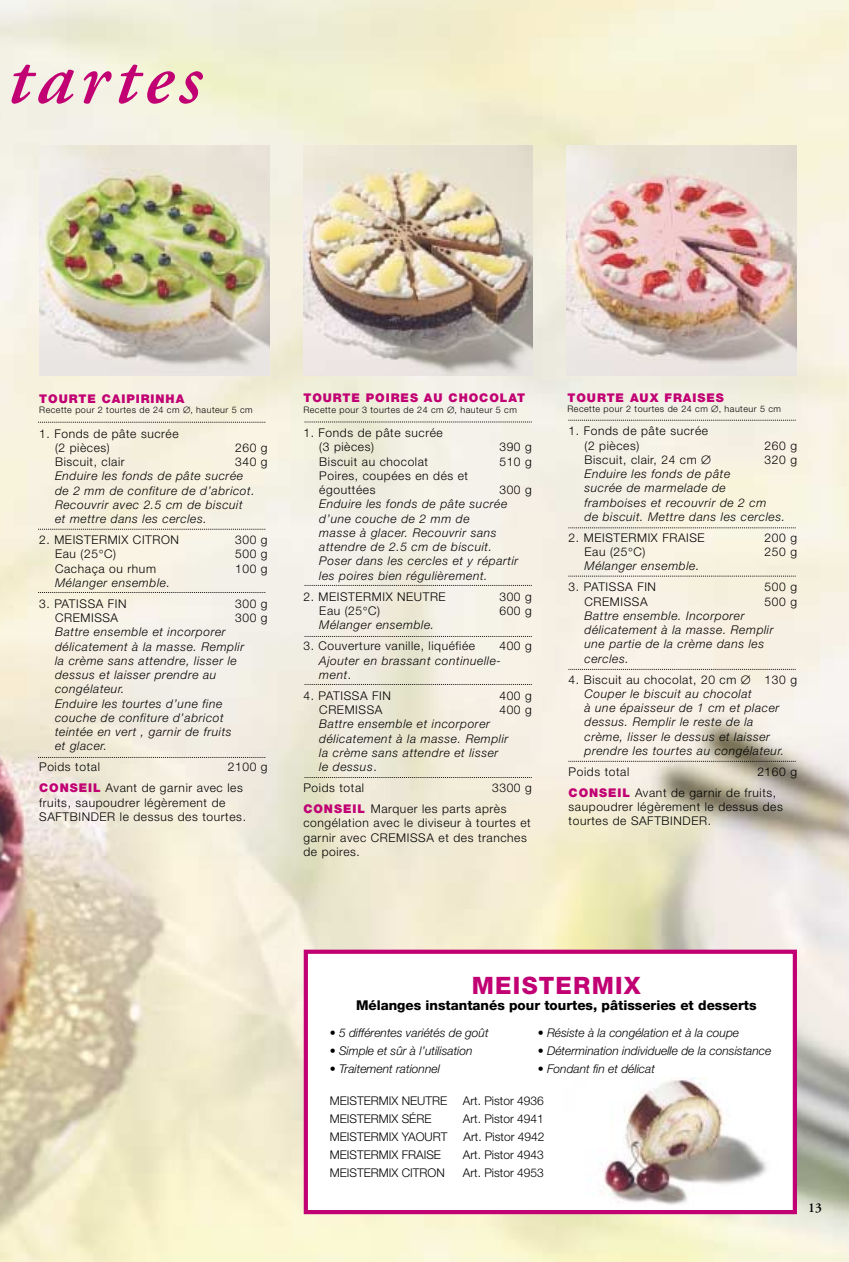
<style>
.page{position:relative;width:849px;height:1262px;background:#fff}
.page>*{position:absolute;margin:0;border:0;box-sizing:border-box;transform-origin:0 0}
.t1{font:italic 600 76.95px "Adobe Garamond";letter-spacing:.08em;color:#c10073}
.t2{font:800 24px "Helvetica Neue";letter-spacing:.05em;color:#c10073}
.t3{font:800 13.5px "Helvetica Neue";color:#000}
.t4{font:600 13.5px "Adobe Garamond";color:#000}
.t5{font:italic 300 12px/14.2px "Helvetica Neue";letter-spacing:.05em;color:#000}
.t6{font:300 12px/14.2px "Helvetica Neue";letter-spacing:.05em;color:#000}
.t7{font:italic 300 12px "Helvetica Neue";color:#000}
.t8{font:300 12px "Helvetica Neue";color:#000}
.t9{font:900 12px "Helvetica Neue";letter-spacing:.08em;color:#c10073}
.t10{font:300 9px "Helvetica Neue";letter-spacing:.05em;color:#000}
.s1{font-weight:900;color:#c10073}
.s2{font-style:normal}
</style>
<div class="page">
<img style="left:0;top:0;width:849px;height:1261px">
<img style="left:40px;top:146px;width:229px;height:229px">
<img style="left:303px;top:146px;width:230px;height:229px">
<img style="left:567px;top:146px;width:230px;height:229px">
<div style="left:304px;top:949px;width:493px;height:265px;background:#fff;border:4px solid #c10073"></div>
<svg style="left:305px;top:422px;width:227px;height:1px"></svg>
<svg style="left:305px;top:585px;width:227px;height:1px"></svg>
<svg style="left:305px;top:636px;width:227px;height:1px"></svg>
<svg style="left:305px;top:684px;width:227px;height:1px"></svg>
<svg style="left:305px;top:777px;width:227px;height:1px"></svg>
<svg style="left:569px;top:420px;width:227px;height:1px"></svg>
<svg style="left:569px;top:527px;width:227px;height:1px"></svg>
<svg style="left:569px;top:576px;width:227px;height:1px"></svg>
<svg style="left:569px;top:669px;width:227px;height:1px"></svg>
<svg style="left:569px;top:761px;width:227px;height:1px"></svg>
<svg style="left:38px;top:422px;width:228px;height:1px"></svg>
<svg style="left:38px;top:529px;width:228px;height:1px"></svg>
<svg style="left:38px;top:592px;width:228px;height:1px"></svg>
<svg style="left:38px;top:757px;width:228px;height:1px"></svg>
<img style="left:601px;top:1077px;width:166px;height:128px">
<svg style="left:363px;top:607px;width:4px;height:3px"></svg>
<svg style="left:99px;top:550px;width:4px;height:4px"></svg>
<h1 class="t1" style="left:4px;top:47px;width:195px">tartes</h1>
<p class="t9" style="left:39px;top:394px;width:147px">TOURTE CAIPIRINHA</p>
<p class="t10" style="left:39px;top:407px;width:215px">Recette pour 2 tourtes de 24 cm ∅, hauteur 5 cm</p>
<p class="t9" style="left:303px;top:394px;width:223px">TOURTE POIRES AU CHOCOLAT</p>
<p class="t10" style="left:303px;top:406px;width:215px">Recette pour 3 tourtes de 24 cm ∅, hauteur 5 cm</p>
<p class="t9" style="left:567px;top:393px;width:158px">TOURTE AUX FRAISES</p>
<p class="t10" style="left:567px;top:406px;width:215px">Recette pour 2 tourtes de 24 cm ∅, hauteur 5 cm</p>
<p class="t6" style="left:55px;top:427px;width:125px;text-indent:-16px">1. Fonds de pâte sucrée (2 pièces)</p>
<p class="t6" style="left:235px;top:441px;width:34px">260 g</p>
<p class="t6" style="left:55px;top:456px;width:71px">Biscuit, clair</p>
<p class="t6" style="left:235px;top:456px;width:34px">340 g</p>
<p class="t5" style="left:55px;top:470px;width:201px">Enduire les fonds de pâte sucrée de 2 mm de confiture de d’abricot.<br>Recouvrir avec 2.5 cm de biscuit et mettre dans les cercles.</p>
<p class="t6" style="left:39px;top:534px;width:141px">2. MEISTERMIX CITRON</p>
<p class="t6" style="left:235px;top:534px;width:34px">300 g</p>
<p class="t6" style="left:55px;top:548px;width:62px">Eau (25 C)</p>
<p class="t6" style="left:235px;top:548px;width:34px">500 g</p>
<p class="t6" style="left:55px;top:562px;width:102px">Cachaça ou rhum</p>
<p class="t6" style="left:235px;top:562px;width:34px">100 g</p>
<p class="t5" style="left:55px;top:576px;width:116px">Mélanger ensemble.</p>
<p class="t6" style="left:39px;top:597px;width:89px">3. PATISSA FIN</p>
<p class="t6" style="left:235px;top:597px;width:34px">300 g</p>
<p class="t6" style="left:55px;top:612px;width:65px">CREMISSA</p>
<p class="t6" style="left:235px;top:612px;width:34px">300 g</p>
<p class="t5" style="left:55px;top:626px;width:191px">Battre ensemble et incorporer délicatement à la masse. Remplir la crème sans attendre, lisser le dessus et laisser prendre au congélateur.<br>Enduire les tourtes d’une fine couche de confiture d’abricot teintée en vert , garnir de fruits et glacer.</p>
<p class="t6" style="left:39px;top:761px;width:62px">Poids total</p>
<p class="t6" style="left:39px;top:757px;width:230px;line-height:21px;text-indent:189px">2100 g<br><span class="s1">CONSEIL</span> Avant de garnir avec les</p>
<p class="t6" style="left:39px;top:796px;width:208px">fruits, saupoudrer légèrement de<br>SAFTBINDER le dessus des tourtes.</p>
<p class="t6" style="left:319px;top:427px;width:125px;text-indent:-16px">1. Fonds de pâte sucrée (3 pièces)</p>
<p class="t6" style="left:499px;top:441px;width:34px">390 g</p>
<p class="t6" style="left:319px;top:455px;width:110px">Biscuit au chocolat</p>
<p class="t6" style="left:499px;top:455px;width:34px">510 g</p>
<p class="t6" style="left:319px;top:469px;width:150px">Poires, coupées en dés et égouttées</p>
<p class="t6" style="left:499px;top:484px;width:34px">300 g</p>
<p class="t5" style="left:319px;top:498px;width:201px">Enduire les fonds de pâte sucrée d’une couche de 2 mm de<br>masse à glacer. Recouvrir sans attendre de 2.5 cm de biscuit.<br>Poser dans les cercles et y répartir les poires bien régulièrement.</p>
<p class="t6" style="left:303px;top:590px;width:144px">2. MEISTERMIX NEUTRE</p>
<p class="t6" style="left:499px;top:590px;width:34px">300 g</p>
<p class="t6" style="left:319px;top:604px;width:62px">Eau (25 C)</p>
<p class="t6" style="left:499px;top:604px;width:34px">600 g</p>
<p class="t5" style="left:319px;top:619px;width:116px">Mélanger ensemble.</p>
<p class="t6" style="left:303px;top:640px;width:173px">3. Couverture vanille, liquéfiée</p>
<p class="t6" style="left:499px;top:640px;width:34px">400 g</p>
<p class="t5" style="left:319px;top:654px;width:183px">Ajouter en brassant continuelle&shy;ment<span class="s2">.</span></p>
<p class="t6" style="left:303px;top:689px;width:89px">4. PATISSA FIN</p>
<p class="t6" style="left:499px;top:689px;width:34px">400 g</p>
<p class="t6" style="left:319px;top:703px;width:65px">CREMISSA</p>
<p class="t6" style="left:499px;top:703px;width:34px">400 g</p>
<p class="t5" style="left:319px;top:718px;width:191px">Battre ensemble et incorporer délicatement à la masse. Remplir la crème sans attendre et lisser le dessus<span class="s2">.</span></p>
<p class="t6" style="left:303px;top:781px;width:62px">Poids total</p>
<p class="t6" style="left:303px;top:778px;width:230px;line-height:21px;text-indent:189px">3300 g<br><span class="s1">CONSEIL</span> Marquer les parts après</p>
<p class="t6" style="left:303px;top:817px;width:229px">congélation avec le diviseur à tourtes et garnir avec CREMISSA et des tranches de poires.</p>
<p class="t6" style="left:585px;top:425px;width:125px;text-indent:-16px">1. Fonds de pâte sucrée (2 pièces)</p>
<p class="t6" style="left:765px;top:439px;width:34px">260 g</p>
<p class="t6" style="left:585px;top:453px;width:128px">Biscuit, clair, 24 cm ∅</p>
<p class="t6" style="left:765px;top:453px;width:34px">320 g</p>
<p class="t5" style="left:585px;top:468px;width:202px">Enduire les fonds de pâte<br>sucrée de marmelade de framboises et recouvrir de 2 cm<br>de biscuit. Mettre dans les cercles.</p>
<p class="t6" style="left:569px;top:531px;width:138px">2. MEISTERMIX FRAISE</p>
<p class="t6" style="left:765px;top:531px;width:34px">200 g</p>
<p class="t6" style="left:585px;top:546px;width:62px">Eau (25 C)</p>
<p class="t6" style="left:765px;top:546px;width:34px">250 g</p>
<p class="t5" style="left:585px;top:560px;width:116px">Mélanger ensemble.</p>
<p class="t6" style="left:569px;top:581px;width:89px">3. PATISSA FIN</p>
<p class="t6" style="left:765px;top:581px;width:34px">500 g</p>
<p class="t6" style="left:585px;top:595px;width:65px">CREMISSA</p>
<p class="t6" style="left:765px;top:595px;width:34px">500 g</p>
<p class="t5" style="left:585px;top:609px;width:191px">Battre ensemble. Incorporer délicatement à la masse. Remplir une partie de la crème dans les cercles.</p>
<p class="t5" style="left:585px;top:673px;width:214px;text-indent:-16px"><span class="s2">4. Biscuit au chocolat, 20 cm</span> ∅ <span class="s2">130 g<br></span>Couper le biscuit au chocolat<br>à une épaisseur de 1 cm et placer dessus. Remplir le reste de la<br>crème, lisser le dessus et laisser prendre les tourtes au congélateur.</p>
<p class="t6" style="left:569px;top:765px;width:62px">Poids total</p>
<p class="t6" style="left:569px;top:762px;width:230px;line-height:21px;text-indent:189px">2160 g<br><span class="s1">CONSEIL</span> Avant de garnir de fruits,</p>
<p class="t6" style="left:569px;top:801px;width:216px">saupoudrer légèrement le dessus des tourtes de SAFTBINDER.</p>
<h2 class="t2" style="left:472px;top:976px;width:171px">MEISTERMIX</h2>
<p class="t3" style="left:356px;top:1000px;width:402px">Mélanges instantanés pour tourtes, pâtisseries et desserts</p>
<p class="t7" style="left:330px;top:1028px;width:160px">• 5 différentes variétés de goût</p>
<p class="t7" style="left:538px;top:1028px;width:203px">• Résiste à la congélation et à la coupe</p>
<p class="t7" style="left:330px;top:1046px;width:144px">• Simple et sûr à l’utilisation</p>
<p class="t7" style="left:538px;top:1046px;width:235px">• Détermination individuelle de la consistance</p>
<p class="t7" style="left:330px;top:1064px;width:112px">• Traitement rationnel</p>
<p class="t7" style="left:538px;top:1064px;width:119px">• Fondant fin et délicat</p>
<p class="t8" style="left:330px;top:1096px;width:119px">MEISTERMIX NEUTRE</p>
<p class="t8" style="left:463px;top:1096px;width:83px">Art. Pistor 4936</p>
<p class="t8" style="left:330px;top:1114px;width:103px">MEISTERMIX SÉRE</p>
<p class="t8" style="left:463px;top:1114px;width:83px">Art. Pistor 4941</p>
<p class="t8" style="left:330px;top:1132px;width:119px">MEISTERMIX YAOURT</p>
<p class="t8" style="left:464px;top:1132px;width:83px">Art. Pistor 4942</p>
<p class="t8" style="left:330px;top:1150px;width:113px">MEISTERMIX FRAISE</p>
<p class="t8" style="left:463px;top:1150px;width:83px">Art. Pistor 4943</p>
<p class="t8" style="left:330px;top:1168px;width:117px">MEISTERMIX CITRON</p>
<p class="t8" style="left:463px;top:1168px;width:83px">Art. Pistor 4953</p>
<p class="t4" style="left:808px;top:1202px;width:15px">13</p>
</div>
